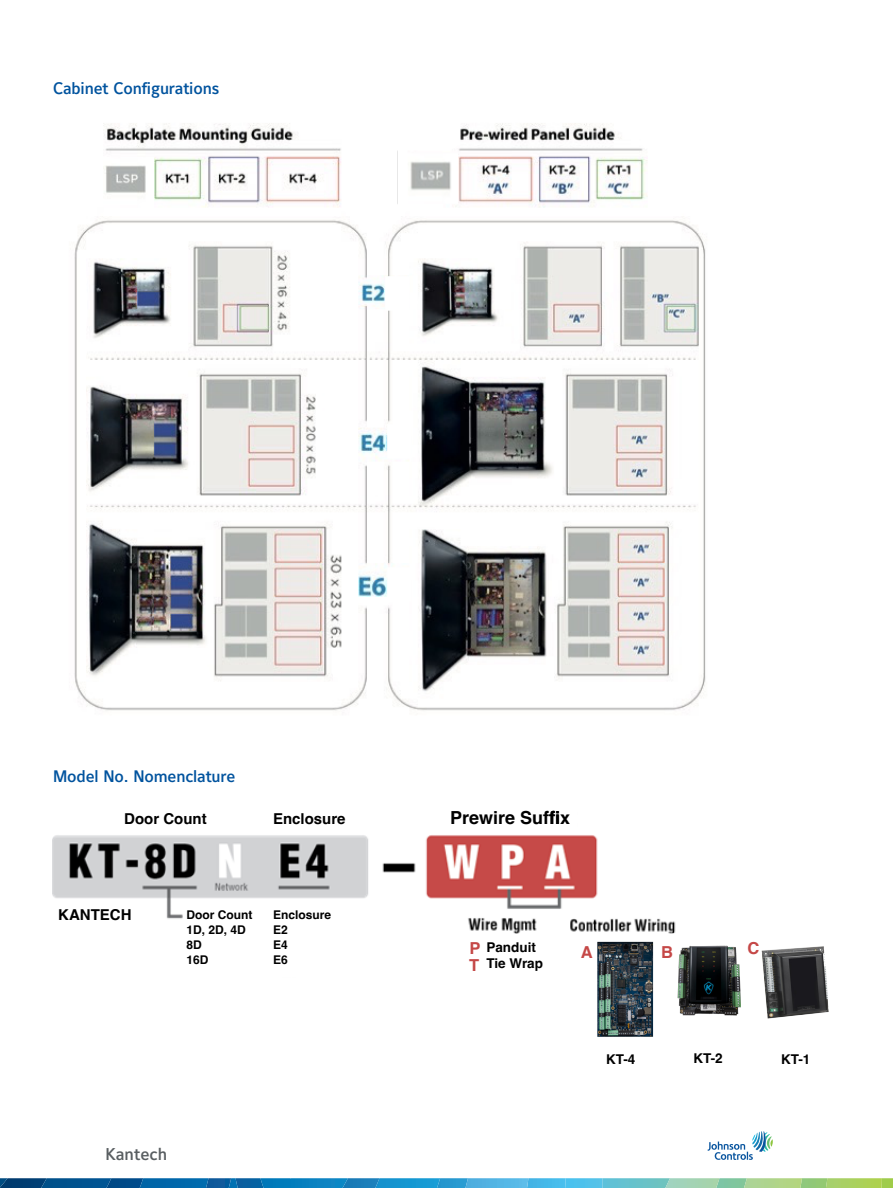
<style>
.page{position:relative;width:893px;height:1188px;background:#fff}
.page>*{position:absolute;margin:0;border:0;box-sizing:border-box;transform-origin:0 0}
.t1{font:700 18px "Helvetica";color:#000}
.t2{font:500 16.95px "Maurea Jci Lf ML";color:#595e61}
.t3{font:500 16.5px "Maurea Jci Lf ML";letter-spacing:-.01em;color:#01539e}
.t4{font:700 16.5px "Helvetica";color:#c54847}
.t5{font:700 15px "Helvetica";color:#000}
.t6{font:700 13.5px "Helvetica";color:#000}
.t7{font:700 12px/15px "Helvetica";color:#000}
.s1{font-size:16.5px;color:#c54847}
</style>
<div class="page">
<svg style="left:708px;top:1131px;width:65px;height:29px"></svg>
<svg style="left:0;top:1178px;width:893px;height:10px"></svg>
<img style="left:74px;top:123px;width:632px;height:588px">
<img style="left:53px;top:835px;width:623px;height:99px">
<img style="left:396px;top:151px;width:62px;height:54px">
<img style="left:266px;top:923px;width:2px;height:11px">
<img style="left:184px;top:906px;width:82px;height:28px">
<img style="left:273px;top:902px;width:81px;height:32px">
<img style="left:53px;top:902px;width:81px;height:32px">
<img style="left:387px;top:567px;width:24px;height:35px">
<img style="left:387px;top:424px;width:24px;height:35px">
<img style="left:386px;top:276px;width:23px;height:34px">
<img style="left:566px;top:929px;width:119px;height:108px">
<img style="left:677px;top:945px;width:63px;height:70px">
<img style="left:761px;top:946px;width:68px;height:73px">
<p class="t3" style="left:53px;top:78px;width:168px">Cabinet Configurations</p>
<p class="t3" style="left:53px;top:767px;width:184px">Model No. Nomenclature</p>
<p class="t5" style="left:124px;top:812px;width:84px">Door Count</p>
<p class="t5" style="left:273px;top:812px;width:74px">Enclosure</p>
<p class="t1" style="left:450px;top:810px;width:122px">Prewire Suffix</p>
<p class="t5" style="left:58px;top:908px;width:75px">KANTECH</p>
<p class="t7" style="left:186px;top:909px;width:67px">Door Count<br>1D, 2D, 4D<br>8D<br>16D</p>
<p class="t7" style="left:273px;top:909px;width:60px">Enclosure<br>E2<br>E4<br>E6</p>
<p class="t2" style="left:105px;top:1144px;width:63px">Kantech</p>
<p class="t6" style="left:470px;top:941px;width:68px"><span class="s1">P</span> Panduit</p>
<p class="t4" style="left:581px;top:946px;width:13px">A</p>
<p class="t4" style="left:661px;top:946px;width:13px">B</p>
<p class="t4" style="left:747px;top:941px;width:13px">C</p>
<p class="t6" style="left:469px;top:958px;width:75px"><span class="s1">T</span> Tie Wrap</p>
<p class="t6" style="left:606px;top:1053px;width:31px">KT-4</p>
<p class="t6" style="left:693px;top:1053px;width:31px">KT-2</p>
<p class="t6" style="left:781px;top:1053px;width:31px">KT-1</p>
</div>
